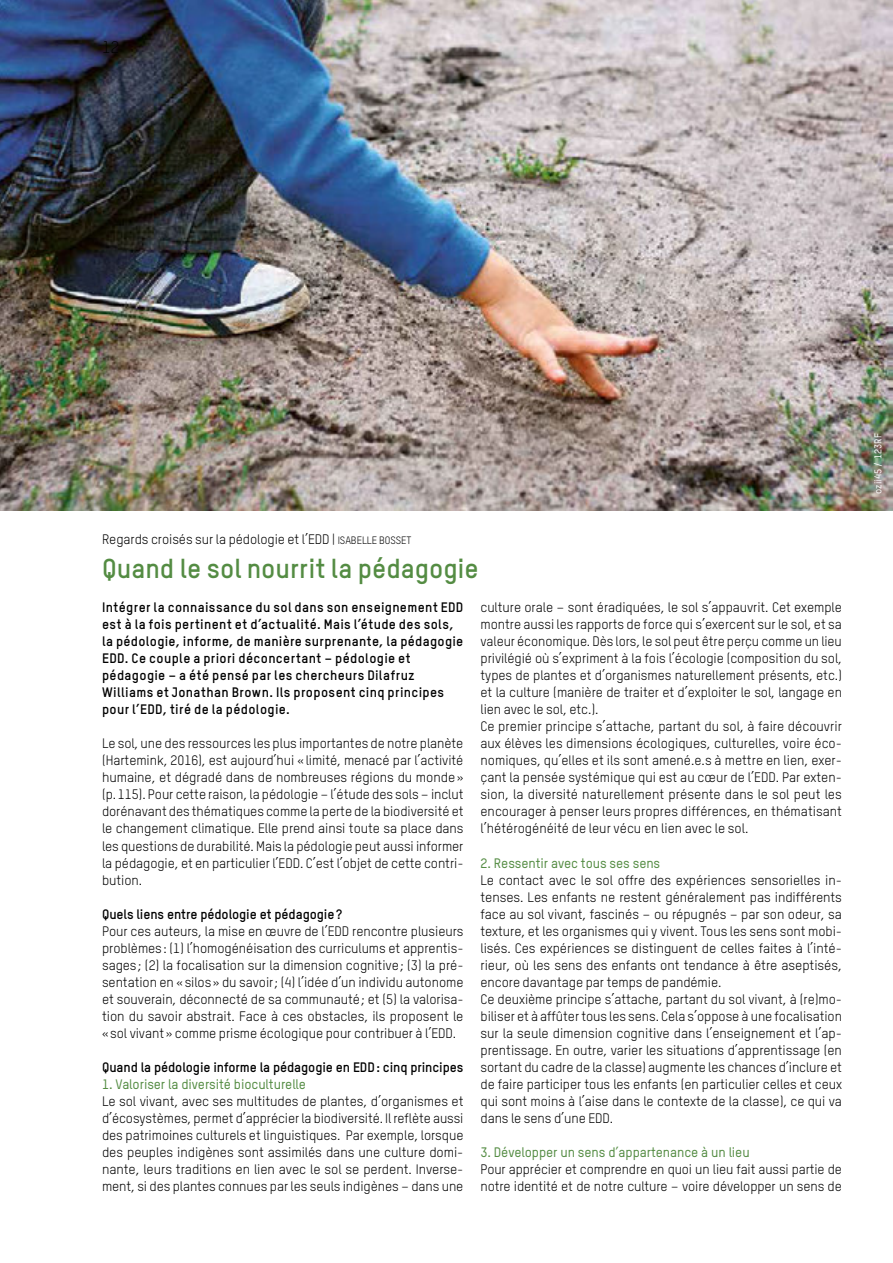
<style>
.page{position:relative;width:893px;height:1263px;background:#fff}
.page>*{position:absolute;margin:0;border:0;box-sizing:border-box;transform-origin:0 0}
.t1{font:700 27px "TSTARPRO";color:#548c43}
.t2{font:300 16.5px "TSTARPRO";color:#000}
.t3{font:13.5px/17px "TSTARPRO";letter-spacing:-.005em;color:#000;text-align:justify}
.t4{font:700 13.5px/17px "TSTARPRO";letter-spacing:.025em;color:#000}
.t5{font:500 13.5px "TSTARPRO";letter-spacing:-.005em;color:#548c43}
.t6{font:700 13.5px "TSTARPRO";letter-spacing:-.005em;color:#000}
.t7{font:500 9.75px "TSTARPRO";letter-spacing:.015em;color:#fff}
.s1{font-size:10.5px}
</style>
<div class="page">
<img style="left:0;top:0;width:893px;height:510px">
<p class="t2" style="left:102px;top:38px;width:19px">12</p>
<p class="t3" style="left:102px;top:531px;width:311px">Regards croisés sur la pédologie et l’EDD | <span class="s1">ISABELLE BOSSET</span></p>
<h1 class="t1" style="left:102px;top:552px;width:378px">Quand le sol nourrit la pédagogie</h1>
<p class="t4" style="left:102px;top:599px;width:363px">Intégrer la connaissance du sol dans son enseignement EDD est à la fois pertinent et d’actualité. Mais l’étude des sols, la pédologie, informe, de manière surprenante, la pédagogie EDD. Ce couple a priori déconcertant – pédologie et pédagogie – a été pensé par les chercheurs Dilafruz Williams et Jonathan Brown. Ils proposent cinq principes pour l’EDD, tiré de la pédologie.</p>
<p class="t3" style="left:102px;top:735px;width:363px">Le sol, une des ressources les plus importantes de notre planète (Hartemink, 2016), est aujourd’hui «limité, menacé par l’activité humaine, et dégradé dans de nombreuses régions du monde» (p.115). Pour cette raison, la pédologie – l’étude des sols – inclut dorénavant des thématiques comme la perte de la biodiversité et le changement climatique. Elle prend ainsi toute sa place dans les questions de durabilité. Mais la pédologie peut aussi informer la pédagogie, et en particulier l’EDD. C’est l’objet de cette contri&shy;bution.</p>
<p class="t6" style="left:102px;top:905px;width:241px">Quels liens entre pédologie et pédagogie?</p>
<p class="t3" style="left:102px;top:922px;width:363px">Pour ces auteurs, la mise en œuvre de l’EDD rencontre plusieurs problèmes: (1) l’homogénéisation des curriculums et apprentis&shy;sages; (2) la focalisation sur la dimension cognitive; (3) la pré&shy;sentation en «silos» du savoir; (4) l’idée d’un individu autonome et souverain, déconnecté de sa communauté; et (5) la valorisa&shy;tion du savoir abstrait. Face à ces obstacles, ils proposent le «sol vivant» comme prisme écologique pour contribuer à l’EDD.</p>
<p class="t6" style="left:102px;top:1058px;width:363px">Quand la pédologie informe la pédagogie en EDD: cinq principes</p>
<p class="t5" style="left:102px;top:1075px;width:206px">1. Valoriser la diversité bioculturelle</p>
<p class="t3" style="left:102px;top:1092px;width:363px">Le sol vivant, avec ses multitudes de plantes, d’organismes et d’écosystèmes, permet d’apprécier la biodiversité. Il reflète aussi des patrimoines culturels et linguistiques. Par exemple, lorsque des peuples indigènes sont assimilés dans une culture domi&shy;nante, leurs traditions en lien avec le sol se perdent. Inverse&shy;ment, si des plantes connues par les seuls indigènes – dans une</p>
<p class="t3" style="left:480px;top:599px;width:363px;text-align:left">culture orale – sont éradiquées, le sol s’appauvrit. Cet exemple montre aussi les rapports de force qui s’exercent sur le sol, et sa valeur économique. Dès lors, le sol peut être perçu comme un lieu privilégié où s’expriment à la fois l’écologie (composition du sol, types de plantes et d’organismes naturellement présents, etc.) et la culture (manière de traiter et d’exploiter le sol, langage en lien avec le sol, etc.).<br>Ce premier principe s’attache, partant du sol, à faire découvrir aux élèves les dimensions écologiques, culturelles, voire éco&shy;nomiques, qu’elles et ils sont amené.e.s à mettre en lien, exer&shy;çant la pensée systémique qui est au cœur de l’EDD. Par exten&shy;sion, la diversité naturellement présente dans le sol peut les encourager à penser leurs propres différences, en thématisant l’hétérogénéité de leur vécu en lien avec le sol.</p>
<p class="t5" style="left:480px;top:854px;width:181px">2. Ressentir avec tous ses sens</p>
<p class="t3" style="left:480px;top:871px;width:363px;text-align:left">Le contact avec le sol offre des expériences sensorielles in&shy;tenses. Les enfants ne restent généralement pas indifférents face au sol vivant, fascinés – ou répugnés – par son odeur, sa texture, et les organismes qui y vivent. Tous les sens sont mobi&shy;lisés. Ces expériences se distinguent de celles faites à l’inté&shy;rieur, où les sens des enfants ont tendance à être aseptisés, encore davantage par temps de pandémie.<br>Ce deuxième principe s’attache, partant du sol vivant, à (re)mo&shy;biliser et à affûter tous les sens. Cela s’oppose à une focalisation sur la seule dimension cognitive dans l’enseignement et l’ap&shy;prentissage. En outre, varier les situations d’apprentissage (en sortant du cadre de la classe) augmente les chances d’inclure et de faire participer tous les enfants (en particulier celles et ceux qui sont moins à l’aise dans le contexte de la classe), ce qui va dans le sens d’une EDD.</p>
<p class="t5" style="left:480px;top:1143px;width:271px">3. Développer un sens d’appartenance à un lieu</p>
<p class="t3" style="left:480px;top:1160px;width:363px">Pour apprécier et comprendre en quoi un lieu fait aussi partie de notre identité et de notre culture – voire développer un sens de</p>
<p class="t7" style="left:872px;top:494px;width:62px;rotate:-90deg">ozii45 / 123RF</p>
</div>
